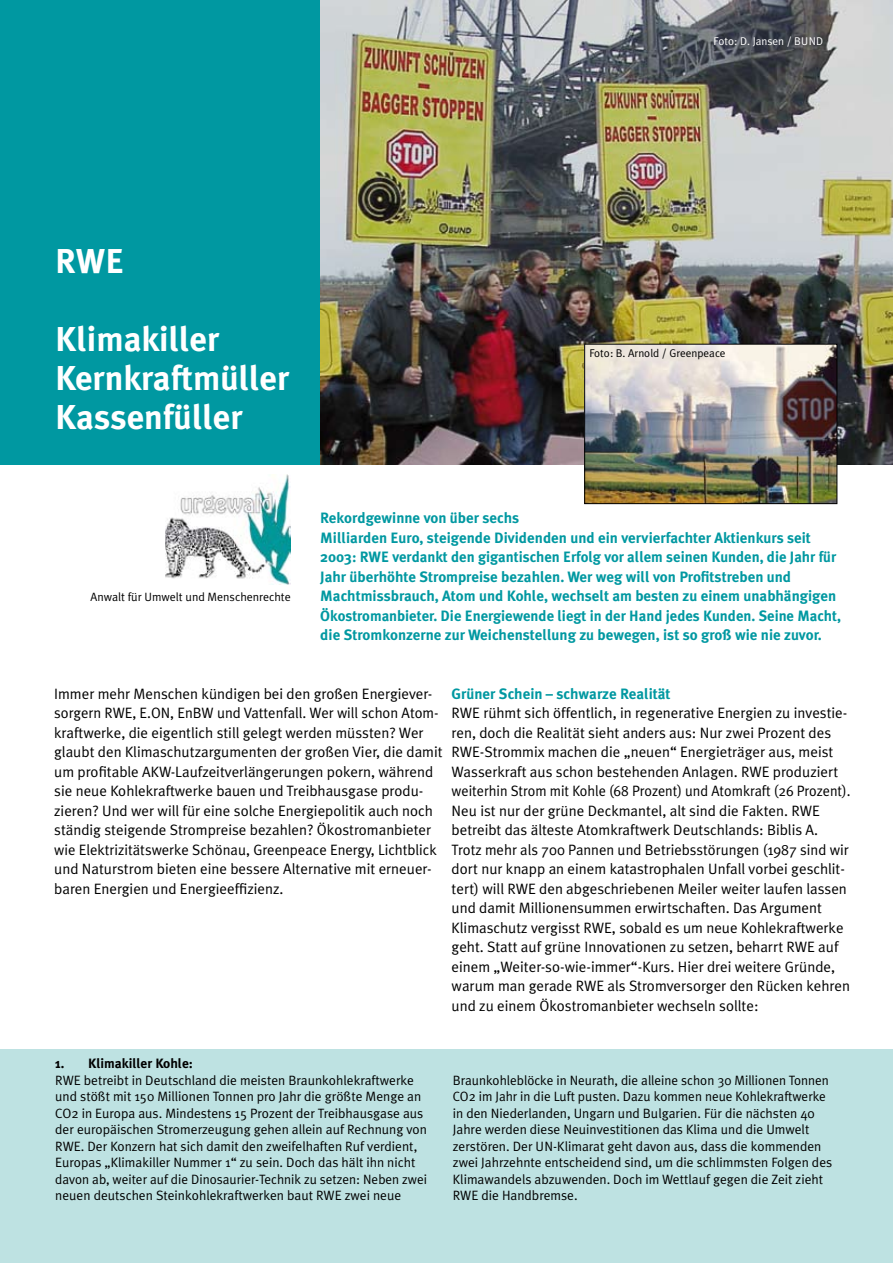
<style>
.page{position:relative;width:893px;height:1263px;background:#fff}
.page>*{position:absolute;margin:0;border:0;box-sizing:border-box;transform-origin:0 0}
.t1{font:700 34.5px/39px "Meta Plus";color:#fff}
.t2{font:15px/19.5px "Meta Plus Normal";color:#000}
.t3{font:700 15px/19.5px "Meta Plus";color:#0098a1}
.t4{font:13.5px/16.5px "Meta Plus Normal";color:#000}
.t5{font:700 13.5px "Meta Plus";color:#000}
.t6{font:12px "Meta Plus Normal";color:#000}
.t7{font:11.25px "Meta Plus Normal";color:#000}
.t8{font:11.25px "Meta Plus Normal";color:#fff}
</style>
<div class="page">
<div style="left:0;top:0;width:345px;height:465px;background:#0098a1"></div>
<img style="left:320px;top:0;width:573px;height:465px">
<div style="left:0;top:1050px;width:893px;height:213px;background:#bee2e2"></div>
<img style="left:586px;top:346px;width:249px;height:156px">
<div style="left:584px;top:344px;width:253px;height:160px;border:1px solid #000"></div>
<img style="left:165px;top:474px;width:126px;height:110px">
<p class="t8" style="left:713px;top:35px;width:111px">Foto: D. Jansen / BUND</p>
<h1 class="t1" style="left:55px;top:242px;width:70px">RWE</h1>
<h1 class="t1" style="left:55px;top:320px;width:236px">Klimakiller<br>Kernkraftmüller<br>Kassenfüller</h1>
<p class="t7" style="left:589px;top:346px;width:138px">Foto: B. Arnold / Greenpeace</p>
<p class="t6" style="left:90px;top:590px;width:202px">Anwalt für Umwelt und Menschenrechte</p>
<p class="t3" style="left:320px;top:508px;width:522px">Rekordgewinne von über sechs<br>Milliarden Euro, steigende Dividenden und ein vervierfachter Aktienkurs seit 2003: RWE verdankt den gigantischen Erfolg vor allem seinen Kunden, die Jahr für Jahr überhöhte Strompreise bezahlen. Wer weg will von Profitstreben und Machtmissbrauch, Atom und Kohle, wechselt am besten zu einem unabhängigen Ökostromanbieter. Die Energiewende liegt in der Hand jedes Kunden. Seine Macht, die Stromkonzerne zur Weichenstellung zu bewegen, ist so groß wie nie zuvor.</p>
<p class="t2" style="left:54px;top:683px;width:390px">Immer mehr Menschen kündigen bei den großen Energiever&shy;sorgern RWE, E.ON, EnBW und Vattenfall. Wer will schon Atom&shy;kraftwerke, die eigentlich still gelegt werden müssten? Wer glaubt den Klimaschutzargumenten der großen Vier, die damit um profitable AKW-Laufzeitverlängerungen pokern, während sie neue Kohlekraftwerke bauen und Treibhausgase produ&shy;zieren? Und wer will für eine solche Energiepolitik auch noch ständig steigende Strompreise bezahlen? Ökostromanbieter wie Elektrizitätswerke Schönau, Greenpeace Energy, Lichtblick und Naturstrom bieten eine bessere Alternative mit erneuer&shy;baren Energien und Energieeffizienz.</p>
<p class="t3" style="left:452px;top:684px;width:220px">Grüner Schein – schwarze Realität</p>
<p class="t2" style="left:452px;top:703px;width:401px">RWE rühmt sich öffentlich, in regenerative Energien zu investie&shy;ren, doch die Realität sieht anders aus: Nur zwei Prozent des RWE-Strommix machen die „neuen“ Energieträger aus, meist Wasserkraft aus schon bestehenden Anlagen. RWE produziert weiterhin Strom mit Kohle (68 Prozent) und Atomkraft (26 Prozent).<br>Neu ist nur der grüne Deckmantel, alt sind die Fakten. RWE betreibt das älteste Atomkraftwerk Deutschlands: Biblis A.<br>Trotz mehr als 700 Pannen und Betriebsstörungen (1987 sind wir dort nur knapp an einem katastrophalen Unfall vorbei geschlit&shy;tert) will RWE den abgeschriebenen Meiler weiter laufen lassen und damit Millionensummen erwirtschaften. Das Argument Klimaschutz vergisst RWE, sobald es um neue Kohlekraftwerke geht. Statt auf grüne Innovationen zu setzen, beharrt RWE auf einem „Weiter-so-wie-immer“-Kurs. Hier drei weitere Gründe, warum man gerade RWE als Stromversorger den Rücken kehren und zu einem Ökostromanbieter wechseln sollte:</p>
<p class="t5" style="left:55px;top:1055px;width:139px">1. Klimakiller Kohle:</p>
<p class="t4" style="left:55px;top:1071px;width:373px">RWE betreibt in Deutschland die meisten Braunkohlekraftwerke und stößt mit 150 Millionen Tonnen pro Jahr die größte Menge an CO2 in Europa aus. Mindestens 15 Prozent der Treibhausgase aus der europäischen Stromerzeugung gehen allein auf Rechnung von RWE. Der Konzern hat sich damit den zweifelhaften Ruf verdient, Europas „Klimakiller Nummer 1“ zu sein. Doch das hält ihn nicht davon ab, weiter auf die Dinosaurier-Technik zu setzen: Neben zwei neuen deutschen Steinkohlekraftwerken baut RWE zwei neue</p>
<p class="t4" style="left:453px;top:1071px;width:381px">Braunkohleblöcke in Neurath, die alleine schon 30 Millionen Tonnen CO2 im Jahr in die Luft pusten. Dazu kommen neue Kohlekraftwerke in den Niederlanden, Ungarn und Bulgarien. Für die nächsten 40<br>Jahre werden diese Neuinvestitionen das Klima und die Umwelt zerstören. Der UN-Klimarat geht davon aus, dass die kommenden zwei Jahrzehnte entscheidend sind, um die schlimmsten Folgen des Klimawandels abzuwenden. Doch im Wettlauf gegen die Zeit zieht RWE die Handbremse.</p>
</div>
